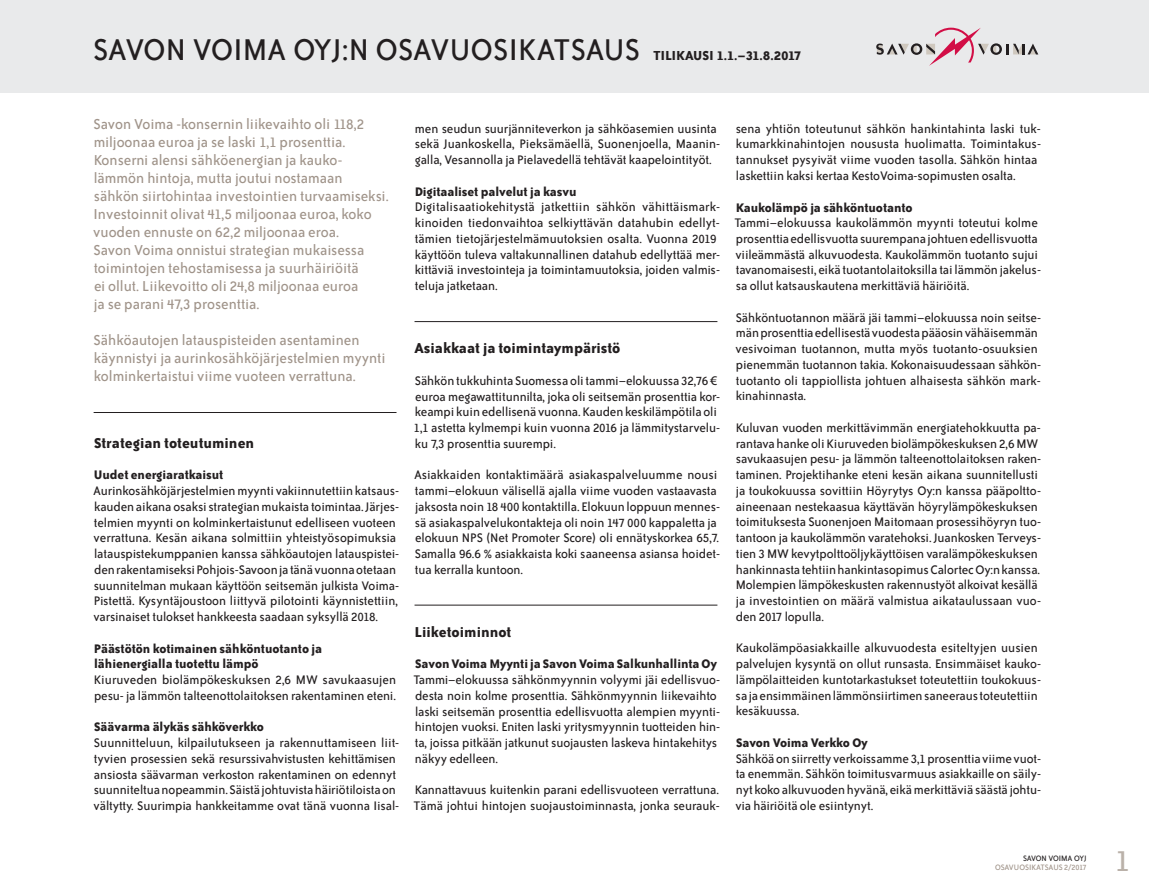
<style>
.page{position:relative;width:1149px;height:893px;background:#fff}
.page>*{position:absolute;margin:0;border:0;box-sizing:border-box;transform-origin:0 0}
.t1{font:34.5px "Bailey Sans ITC";letter-spacing:.01em;color:#231f20}
.t2{font:34.5px "Bailey Sans ITC";color:#bab1a9}
.t3{font:16.5px/18px "Bailey Sans ITC";color:#a0948a}
.t4{font:700 16.5px "Bailey Sans ITC";color:#231f20}
.t5{font:14.25px/15.8px "Bailey Sans ITC";letter-spacing:-.005em;color:#231f20}
.t6{font:700 14.25px/15.8px "Bailey Sans ITC";letter-spacing:-.005em;color:#231f20}
.t7{font:9px "Bailey Sans ITC";color:#a0948a}
.t8{font:9px "Bailey Sans ITC";letter-spacing:-.025em;color:#231f20}
.s1{font-weight:700;font-size:15px}
</style>
<div class="page">
<div style="left:0;top:0;width:1148px;height:93px;background:#e9eaeb"></div>
<hr style="left:94px;top:412px;width:302px;height:1px;background:#231f20">
<hr style="left:414px;top:321px;width:303px;height:1px;background:#231f20">
<hr style="left:414px;top:605px;width:303px;height:1px;background:#231f20">
<svg style="left:876px;top:28px;width:161px;height:38px"></svg>
<h1 class="t1" style="left:93px;top:31px;width:709px">SAVON VOIMA OYJ:N OSAVUOSIKATSAUS <span class="s1">TILIKAUSI 1.1.–31.8.2017</span></h1>
<p class="t3" style="left:93px;top:115px;width:297px">Savon Voima -konsernin liikevaihto oli 118,2 miljoonaa euroa ja se laski 1,1 prosenttia.<br>Konserni alensi sähköenergian ja kauko&shy;lämmön hintoja, mutta joutui nostamaan sähkön siirtohintaa investointien turvaamiseksi.<br>Investoinnit olivat 41,5 miljoonaa euroa, koko vuoden ennuste on 62,2 miljoonaa eroa.<br>Savon Voima onnistui strategian mukaisessa toimintojen tehostamisessa ja suurhäiriöitä<br>ei ollut. Liikevoitto oli 24,8 miljoonaa euroa<br>ja se parani 47,3 prosenttia.</p>
<p class="t3" style="left:93px;top:331px;width:293px">Sähköautojen latauspisteiden asentaminen käynnistyi ja aurinkosähköjärjestelmien myynti kolminkertaistui viime vuoteen verrattuna.</p>
<p class="t4" style="left:94px;top:434px;width:162px">Strategian toteutuminen</p>
<p class="t6" style="left:94px;top:467px;width:131px">Uudet energiaratkaisut</p>
<p class="t5" style="left:93px;top:483px;width:307px">Aurinkosähköjärjestelmien myynti vakiinnutettiin katsaus&shy;kauden aikana osaksi strategian mukaista toimintaa. Järjes&shy;telmien myynti on kolminkertaistunut edelliseen vuoteen verrattuna. Kesän aikana solmittiin yhteistyösopimuksia latauspistekumppanien kanssa sähköautojen latauspistei&shy;den rakentamiseksi Pohjois-Savoon ja tänä vuonna otetaan suunnitelman mukaan käyttöön seitsemän julkista Voima-Pistettä. Kysyntäjoustoon liittyvä pilotointi käynnistettiin, varsinaiset tulokset hankkeesta saadaan syksyllä 2018.</p>
<p class="t6" style="left:94px;top:640px;width:230px">Päästötön kotimainen sähköntuotanto ja lähienergialla tuotettu lämpö</p>
<p class="t5" style="left:94px;top:672px;width:303px">Kiuruveden biolämpökeskuksen 2,6 MW savukaasujen pesu- ja lämmön talteenottolaitoksen rakentaminen eteni.</p>
<p class="t6" style="left:94px;top:719px;width:171px">Säävarma älykäs sähköverkko</p>
<p class="t5" style="left:94px;top:735px;width:307px">Suunnitteluun, kilpailutukseen ja rakennuttamiseen liit&shy;tyvien prosessien sekä resurssivahvistusten kehittämisen ansiosta säävarman verkoston rakentaminen on edennyt suunniteltua nopeammin. Säistä johtuvista häiriötiloista on vältytty. Suurimpia hankkeitamme ovat tänä vuonna Iisal-</p>
<p class="t5" style="left:414px;top:121px;width:307px">men seudun suurjänniteverkon ja sähköasemien uusinta sekä Juankoskella, Pieksämäellä, Suonenjoella, Maanin&shy;galla, Vesannolla ja Pielavedellä tehtävät kaapelointityöt.</p>
<p class="t6" style="left:414px;top:183px;width:163px">Digitaaliset palvelut ja kasvu</p>
<p class="t5" style="left:414px;top:200px;width:307px">Digitalisaatiokehitystä jatkettiin sähkön vähittäismark&shy;kinoiden tiedonvaihtoa selkiyttävän datahubin edellyt&shy;tämien tietojärjestelmämuutoksien osalta. Vuonna 2019 käyttöön tuleva valtakunnallinen datahub edellyttää mer&shy;kittäviä investointeja ja toimintamuutoksia, joiden valmis&shy;teluja jatketaan.</p>
<p class="t4" style="left:414px;top:339px;width:207px">Asiakkaat ja toimintaympäristö</p>
<p class="t5" style="left:413px;top:373px;width:308px">Sähkön tukkuhinta Suomessa oli tammi–elokuussa 32,76 € euroa megawattitunnilta, joka oli seitsemän prosenttia kor&shy;keampi kuin edellisenä vuonna. Kauden keskilämpötila oli 1,1 astetta kylmempi kuin vuonna 2016 ja lämmitystarvelu&shy;ku 7,3 prosenttia suurempi.</p>
<p class="t5" style="left:414px;top:467px;width:307px">Asiakkaiden kontaktimäärä asiakaspalveluumme nousi tammi–elokuun välisellä ajalla viime vuoden vastaavasta jaksosta noin 18 400 kontaktilla. Elokuun loppuun mennes&shy;sä asiakaspalvelukontakteja oli noin 147 000 kappaletta ja elokuun NPS (Net Promoter Score) oli ennätyskorkea 65,7.<br>Samalla 96.6 % asiakkaista koki saaneensa asiansa hoidet&shy;tua kerralla kuntoon.</p>
<p class="t4" style="left:414px;top:623px;width:98px">Liiketoiminnot</p>
<p class="t6" style="left:415px;top:656px;width:303px">Savon Voima Myynti ja Savon Voima Salkunhallinta Oy</p>
<p class="t5" style="left:413px;top:672px;width:308px">Tammi–elokuussa sähkönmyynnin volyymi jäi edellisvuo&shy;desta noin kolme prosenttia. Sähkönmyynnin liikevaihto laski seitsemän prosenttia edellisvuotta alempien myynti&shy;hintojen vuoksi. Eniten laski yritysmyynnin tuotteiden hin&shy;ta, joissa pitkään jatkunut suojausten laskeva hintakehitys näkyy edelleen.</p>
<p class="t5" style="left:413px;top:782px;width:308px">Kannattavuus kuitenkin parani edellisvuoteen verrattuna.<br>Tämä johtui hintojen suojaustoiminnasta, jonka seurauk-</p>
<p class="t5" style="left:735px;top:121px;width:307px">sena yhtiön toteutunut sähkön hankintahinta laski tuk&shy;kumarkkinahintojen noususta huolimatta. Toimintakus&shy;tannukset pysyivät viime vuoden tasolla. Sähkön hintaa laskettiin kaksi kertaa KestoVoima-sopimusten osalta.</p>
<p class="t6" style="left:735px;top:199px;width:178px">Kaukolämpö ja sähköntuotanto</p>
<p class="t5" style="left:734px;top:215px;width:308px">Tammi–elokuussa kaukolämmön myynti toteutui kolme prosenttia edellisvuotta suurempana johtuen edellisvuotta viileämmästä alkuvuodesta. Kaukolämmön tuotanto sujui tavanomaisesti, eikä tuotantolaitoksilla tai lämmön jakelus&shy;sa ollut katsauskautena merkittäviä häiriöitä.</p>
<p class="t5" style="left:735px;top:310px;width:307px">Sähköntuotannon määrä jäi tammi–elokuussa noin seitse&shy;män prosenttia edellisestä vuodesta pääosin vähäisemmän vesivoiman tuotannon, mutta myös tuotanto-osuuksien pienemmän tuotannon takia. Kokonaisuudessaan sähkön&shy;tuotanto oli tappiollista johtuen alhaisesta sähkön mark&shy;kinahinnasta.</p>
<p class="t5" style="left:735px;top:420px;width:307px">Kuluvan vuoden merkittävimmän energiatehokkuutta pa&shy;rantava hanke oli Kiuruveden biolämpökeskuksen 2,6 MW savukaasujen pesu- ja lämmön talteenottolaitoksen raken&shy;taminen. Projektihanke eteni kesän aikana suunnitellusti ja toukokuussa sovittiin Höyrytys Oy:n kanssa pääpoltto&shy;aineenaan nestekaasua käyttävän höyrylämpökeskuksen toimituksesta Suonenjoen Maitomaan prosessihöyryn tuo&shy;tantoon ja kaukolämmön varatehoksi. Juankosken Terveys&shy;tien 3 MW kevytpolttoöljykäyttöisen varalämpökeskuksen hankinnasta tehtiin hankintasopimus Calortec Oy:n kanssa.<br>Molempien lämpökeskusten rakennustyöt alkoivat kesällä ja investointien on määrä valmistua aikataulussaan vuo&shy;den 2017 lopulla.</p>
<p class="t5" style="left:735px;top:641px;width:307px">Kaukolämpöasiakkaille alkuvuodesta esiteltyjen uusien palvelujen kysyntä on ollut runsasta. Ensimmäiset kauko&shy;lämpölaitteiden kuntotarkastukset toteutettiin toukokuus&shy;sa ja ensimmäinen lämmönsiirtimen saneeraus toteutettiin kesäkuussa.</p>
<p class="t6" style="left:735px;top:735px;width:133px">Savon Voima Verkko Oy</p>
<p class="t5" style="left:735px;top:751px;width:307px;text-align:justify">Sähköä on siirretty verkoissamme 3,1 prosenttia viime vuot&shy;ta enemmän. Sähkön toimitusvarmuus asiakkaille on säily&shy;nyt koko alkuvuoden hyvänä, eikä merkittäviä säästä johtu&shy;via häiriöitä ole esiintynyt.</p>
<p class="t8" style="left:1022px;top:853px;width:65px">SAVON VOIMA OYJ</p>
<p class="t7" style="left:994px;top:863px;width:93px">OSAVUOSIKATSAUS 2/2017</p>
<h1 class="t2" style="left:1113px;top:843px;width:17px">1</h1>
</div>
